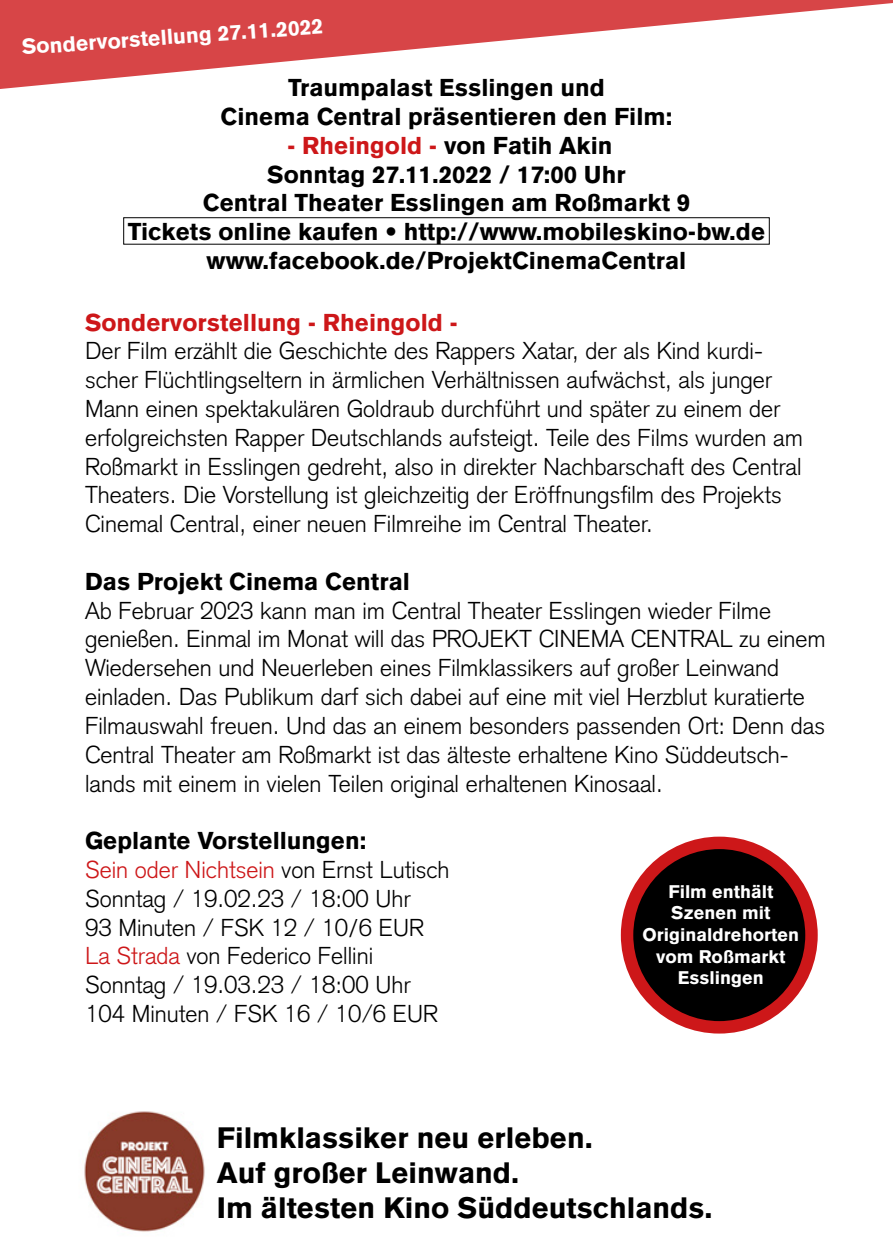
<style>
.page{position:relative;width:893px;height:1259px;background:#fff}
.page>*{position:absolute;margin:0;border:0;box-sizing:border-box;transform-origin:0 0}
.t1{font:900 29.1px/34.8px "Akzidenz Grotesk";color:#000}
.t2{font:300 24px/28.8px "Akzidenz Grotesk";color:#000}
.t3{font:900 24px/28.8px "Akzidenz Grotesk";color:#000;text-align:center}
.t4{font:900 24px "Akzidenz Grotesk";color:#cd1719}
.t5{font:900 21px "Akzidenz Grotesk";color:#fff}
.t6{font:900 18px/21.6px "Akzidenz Grotesk";color:#fff;text-align:center}
.s1{color:#cd1719}
.s2{font-weight:900}
.s3{font-family:"Acumin Variable Concept";font-weight:400}
</style>
<div class="page">
<img style="left:84px;top:1111px;width:121px;height:121px">
<div style="left:123px;top:217px;width:647px;height:27px;border:1px solid #000"></div>
<div style="left:627px;top:843px;width:184px;height:184px;background:#000;border-radius:50%"></div>
<div style="left:621px;top:836px;width:197px;height:197px;border:12px solid #cd1719;border-radius:50%"></div>
<svg style="left:0;top:0;width:893px;height:89px;fill:#d74547"></svg>
<p class="t5" style="left:21px;top:34px;width:303px;rotate:-4deg">Sondervorstellung 27.11.2022</p>
<p class="t3" style="left:221px;top:73px;width:453px">Traumpalast Esslingen und<br>Cinema Central präsentieren den Film:</p>
<p class="t3" style="left:128px;top:131px;width:639px"><span class="s1">- Rheingold -</span> von Fatih Akin<br>Sonntag 27.11.2022 / 17:00 Uhr<br>Central Theater Esslingen am Roßmarkt 9<br>Tickets online kaufen • http://www.mobileskino-bw.de www.facebook.de/ProjektCinemaCentral</p>
<p class="t4" style="left:85px;top:308px;width:374px">Sondervorstellung - Rheingold -</p>
<p class="t2" style="left:85px;top:337px;width:719px">Der Film erzählt die Geschichte des Rappers Xatar, der als Kind kurdi&shy;scher Flüchtlingseltern in ärmlichen Verhältnissen aufwächst, als junger Mann einen spektakulären Goldraub durchführt und später zu einem der erfolgreichsten Rapper Deutschlands aufsteigt. Teile des Films wurden am Roßmarkt in Esslingen gedreht, also in direkter Nachbarschaft des Central Theaters. Die Vorstellung ist gleichzeitig der Eröffnungsfilm des Projekts Cinemal Central, einer neuen Filmreihe im Central Theater.</p>
<p class="t3" style="left:85px;top:567px;width:327px">Das Projekt Cinema Central</p>
<p class="t2" style="left:85px;top:596px;width:742px">Ab Februar 2023 kann man im Central Theater Esslingen wieder Filme genießen. Einmal im Monat will das PROJEKT CINEMA CENTRAL zu einem Wiedersehen und Neuerleben eines Filmklassikers auf großer Leinwand einladen. Das Publikum darf sich dabei auf eine mit viel Herzblut kuratierte Filmauswahl freuen. Und das an einem besonders passenden Ort: Denn das Central Theater am Roßmarkt ist das älteste erhaltene Kino Süddeutsch&shy;lands mit einem in vielen Teilen original erhaltenen Kinosaal.</p>
<p class="t2" style="left:85px;top:826px;width:366px"><span class="s2">Geplante Vorstellungen:<br></span><span class="s1">Sein oder Nichtsein</span> von Ernst Lutisch<br>Sonntag / 19.02.23 / 18:00 Uhr<br>93 Minuten / FSK 12 / 10<span class="s3">/</span>6 EUR<br><span class="s1">La Strada</span> von Federico Fellini<br>Sonntag / 19.03.23 / 18:00 Uhr<br>104 Minuten / FSK 16 / 10/6 EUR</p>
<p class="t6" style="left:643px;top:880px;width:158px">Film enthält<br>Szenen mit<br>Originaldrehorten vom Roßmarkt<br>Esslingen</p>
<p class="t1" style="left:217px;top:1120px;width:497px">Filmklassiker neu erleben.<br>Auf großer Leinwand.<br>Im ältesten Kino Süddeutschlands.</p>
</div>
